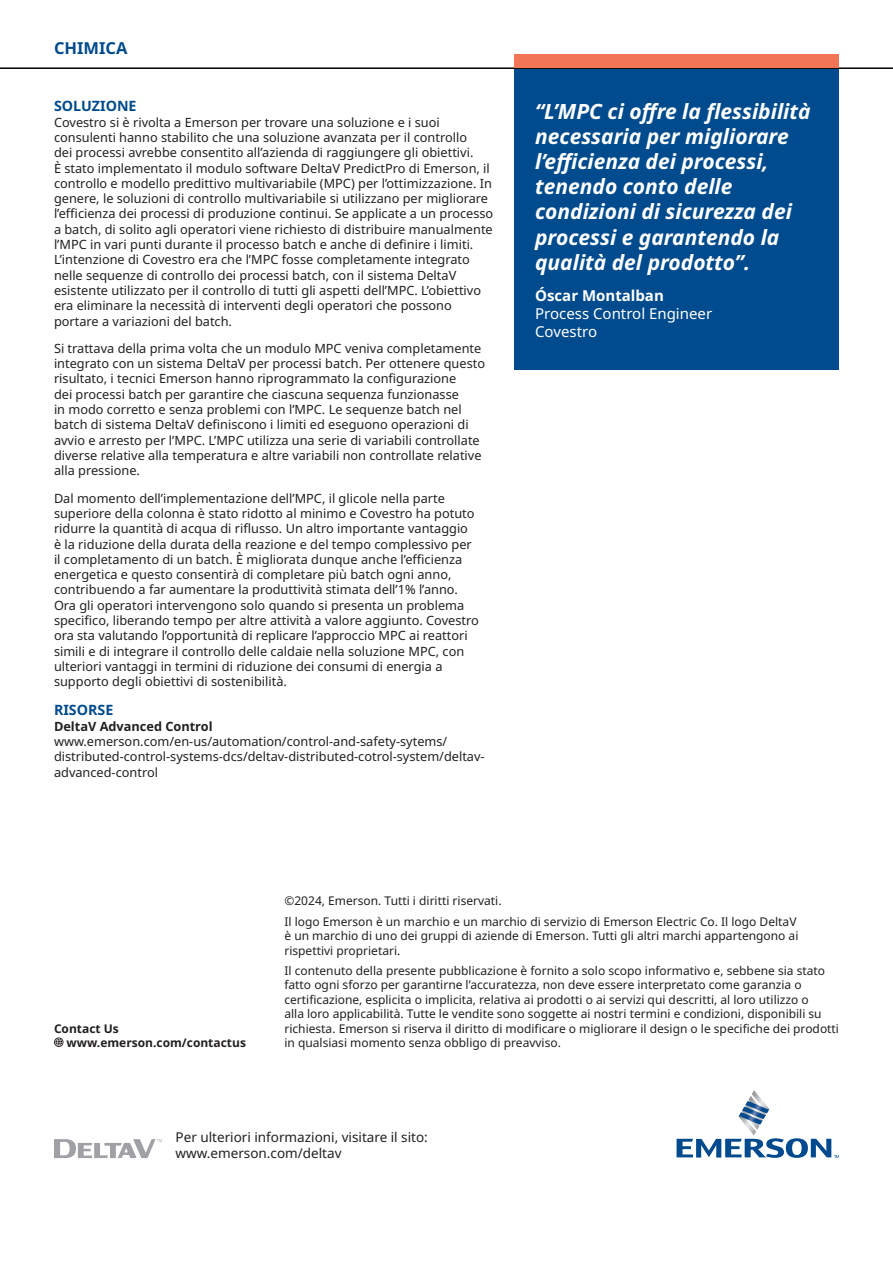
<style>
.page{position:relative;width:893px;height:1263px;background:#fff}
.page>*{position:absolute;margin:0;border:0;box-sizing:border-box;transform-origin:0 0}
.Blue_Quote{font:italic 700 21px/25.2px "Noto Sans";color:#fff}
.t1{font:700 16.5px "Noto Sans";color:#004b8d}
.Blue_Quote-2{font:15px/18px "Noto Sans";color:#fff}
.Blue_Header_Text{font:700 14.25px "Noto Sans";color:#004b8d}
.t2{font:13.5px/16.2px "Noto Sans";color:#231f20}
.Body_Text{font:12.75px/15.3px "Noto Sans";color:#231f20}
.Hyperlink{font:12.75px/15.3px "Noto Sans";color:#231f20}
.Document_Type{font:700 12.75px "Noto Sans";color:#231f20}
.t3{font:12px/14.4px "Noto Sans";color:#231f20}
.t4{font:700 12px/14.4px "Noto Sans";color:#231f20}
.s1{font-weight:700}
</style>
<div class="page">
<hr style="left:0;top:67px;width:893px;height:2px;background:#000">
<svg style="left:54px;top:1037px;width:10px;height:10px"></svg>
<svg style="left:677px;top:1090px;width:162px;height:68px"></svg>
<svg style="left:54px;top:1139px;width:108px;height:19px"></svg>
<div style="left:515px;top:54px;width:324px;height:14px;background:#f37557"></div>
<div style="left:515px;top:69px;width:324px;height:301px;background:#004b8d"></div>
<p class="t1" style="left:54px;top:39px;width:75px">CHIMICA</p>
<p class="Blue_Header_Text" style="left:54px;top:98px;width:84px">SOLUZIONE</p>
<p class="Body_Text" style="left:54px;top:115px;width:441px">Covestro si è rivolta a Emerson per trovare una soluzione e i suoi consulenti hanno stabilito che una soluzione avanzata per il controllo<br>dei processi avrebbe consentito all’azienda di raggiungere gli obiettivi.<br>È stato implementato il modulo software DeltaV PredictPro di Emerson, il controllo e modello predittivo multivariabile (MPC) per l’ottimizzazione. In genere, le soluzioni di controllo multivariabile si utilizzano per migliorare l’efficienza dei processi di produzione continui. Se applicate a un processo a batch, di solito agli operatori viene richiesto di distribuire manualmente l’MPC in vari punti durante il processo batch e anche di definire i limiti.<br>L’intenzione di Covestro era che l’MPC fosse completamente integrato nelle sequenze di controllo dei processi batch, con il sistema DeltaV esistente utilizzato per il controllo di tutti gli aspetti dell’MPC. L’obiettivo era eliminare la necessità di interventi degli operatori che possono portare a variazioni del batch.</p>
<p class="Body_Text" style="left:54px;top:341px;width:433px">Si trattava della prima volta che un modulo MPC veniva completamente integrato con un sistema DeltaV per processi batch. Per ottenere questo risultato, i tecnici Emerson hanno riprogrammato la configurazione<br>dei processi batch per garantire che ciascuna sequenza funzionasse<br>in modo corretto e senza problemi con l’MPC. Le sequenze batch nel batch di sistema DeltaV definiscono i limiti ed eseguono operazioni di avvio e arresto per l’MPC. L’MPC utilizza una serie di variabili controllate diverse relative alla temperatura e altre variabili non controllate relative alla pressione.</p>
<p class="Body_Text" style="left:54px;top:490px;width:426px">Dal momento dell’implementazione dell’MPC, il glicole nella parte superiore della colonna è stato ridotto al minimo e Covestro ha potuto ridurre la quantità di acqua di riflusso. Un altro importante vantaggio<br>è la riduzione della durata della reazione e del tempo complessivo per il completamento di un batch. È migliorata dunque anche l’efficienza energetica e questo consentirà di completare più batch ogni anno, contribuendo a far aumentare la produttività stimata dell’1% l’anno.<br>Ora gli operatori intervengono solo quando si presenta un problema specifico, liberando tempo per altre attività a valore aggiunto. Covestro ora sta valutando l’opportunità di replicare l’approccio MPC ai reattori simili e di integrare il controllo delle caldaie nella soluzione MPC, con ulteriori vantaggi in termini di riduzione dei consumi di energia a supporto degli obiettivi di sostenibilità.</p>
<p class="Blue_Header_Text" style="left:54px;top:702px;width:61px">RISORSE</p>
<p class="Document_Type" style="left:54px;top:719px;width:160px">DeltaV Advanced Control</p>
<p class="Hyperlink" style="left:54px;top:734px;width:432px">www.emerson.com/en-us/automation/control-and-safety-sytems/ distributed-control-systems-dcs/deltav-distributed-cotrol-system/deltav&shy;advanced-control</p>
<p class="Blue_Quote" style="left:535px;top:99px;width:277px">“L’MPC ci offre la flessibilità necessaria per migliorare l’efficienza dei processi, tenendo conto delle condizioni di sicurezza dei processi e garantendo la qualità del prodotto”.</p>
<p class="Blue_Quote-2" style="left:535px;top:287px;width:179px"><span class="s1">Óscar Montalban<br></span>Process Control Engineer<br>Covestro</p>
<p class="t4" style="left:67px;top:1021px;width:181px;text-indent:-13px">Contact Us www.emerson.com/contactus</p>
<p class="t3" style="left:284px;top:891px;width:514px;line-height:20.4px">©2024, Emerson. Tutti i diritti riservati.<br>Il logo Emerson è un marchio e un marchio di servizio di Emerson Electric Co. Il logo DeltaV</p>
<p class="t3" style="left:284px;top:929px;width:515px">è un marchio di uno dei gruppi di aziende di Emerson. Tutti gli altri marchi appartengono ai rispettivi proprietari.</p>
<p class="t3" style="left:284px;top:963px;width:556px">Il contenuto della presente pubblicazione è fornito a solo scopo informativo e, sebbene sia stato fatto ogni sforzo per garantirne l’accuratezza, non deve essere interpretato come garanzia o certificazione, esplicita o implicita, relativa ai prodotti o ai servizi qui descritti, al loro utilizzo o<br>alla loro applicabilità. Tutte le vendite sono soggette ai nostri termini e condizioni, disponibili su richiesta. Emerson si riserva il diritto di modificare o migliorare il design o le specifiche dei prodotti in qualsiasi momento senza obbligo di preavviso.</p>
<p class="t2" style="left:176px;top:1129px;width:254px">Per ulteriori informazioni, visitare il sito: www.emerson.com/deltav</p>
</div>
